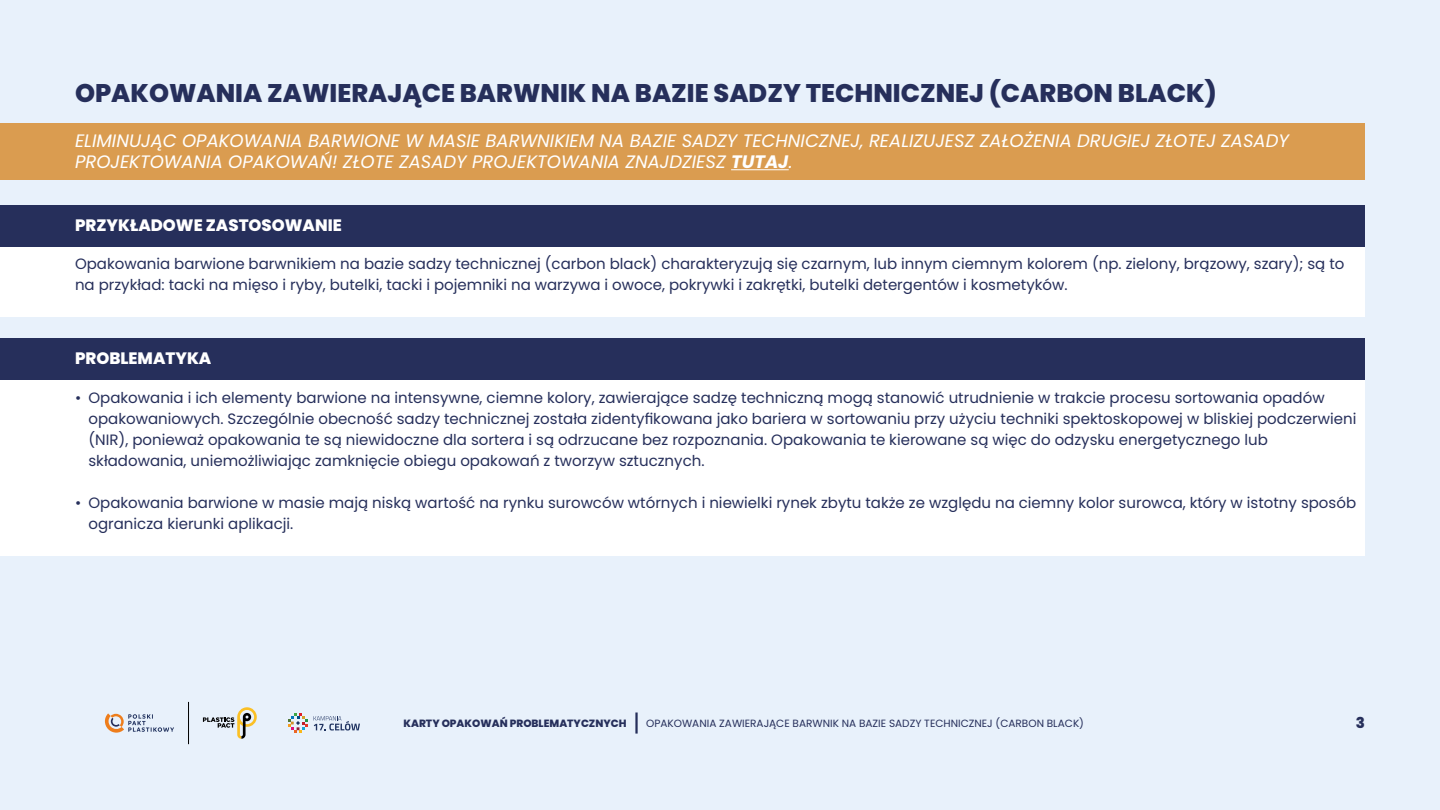
<style>
.page{position:relative;width:1440px;height:810px;background:#e8f1fb}
.page>*{position:absolute;margin:0;border:0;box-sizing:border-box;transform-origin:0 0}
.t1{font:800 25.5px "Poppins";color:#262f5b}
.t2{font:italic 18px/21.6px "Poppins";color:#fff}
.t3{font:800 16.5px "Poppins";color:#fff}
.t4{font:15px/21px "Poppins";color:#262f5b}
.t5{font:800 15px "Poppins";color:#262f5b}
.t6{font:10.5px "Poppins";color:#262f5b}
.t7{font:800 10.5px "Poppins";color:#262f5b}
.s1{font-weight:700}
</style>
<div class="page">
<hr style="left:635px;top:713px;width:3px;height:21px;background:#262f5b">
<svg style="left:105px;top:713px;width:69px;height:20px"></svg>
<svg style="left:203px;top:707px;width:54px;height:32px"></svg>
<hr style="left:188px;top:702px;width:1px;height:42px;background:#000">
<svg style="left:314px;top:716px;width:46px;height:15px"></svg>
<svg style="left:288px;top:713px;width:20px;height:20px"></svg>
<div style="left:0;top:123px;width:1365px;height:56px;background:#da9c50"></div>
<div style="left:0;top:205px;width:1365px;height:111px;background:#fff"></div>
<div style="left:0;top:338px;width:1365px;height:218px;background:#fff"></div>
<div style="left:0;top:205px;width:1365px;height:41px;background:#262f5b"></div>
<div style="left:0;top:338px;width:1365px;height:42px;background:#262f5b"></div>
<hr style="left:731px;top:169px;width:58px;height:1px;background:#fff">
<h1 class="t1" style="left:75px;top:78px;width:39px">OPAK</h1>
<h1 class="t1" style="left:149px;top:78px;width:43px">OWAN</h1>
<h1 class="t1" style="left:235px;top:78px;width:54px">IAZAW</h1>
<h1 class="t1" style="left:330px;top:78px;width:26px">IERA</h1>
<h1 class="t1" style="left:388px;top:78px;width:93px">JĄCE BARWN</h1>
<h1 class="t1" style="left:560px;top:78px;width:93px">IKNA BAZ</h1>
<h1 class="t1" style="left:687px;top:78px;width:137px">IE SADZY TECHN</h1>
<h1 class="t1" style="left:893px;top:78px;width:26px">ICZNE</h1>
<h1 class="t1" style="left:969px;top:78px;width:51px">J (CARB</h1>
<h1 class="t1" style="left:1074px;top:78px;width:63px">ON BLACK</h1>
<h1 class="t1" style="left:1205px;top:78px;width:13px">)</h1>
<p class="t2" style="left:75px;top:130px;width:1215px">ELIMINUJĄC OPAKOWANIA BARWIONE W MASIE BARWNIKIEM NA BAZIE SADZY TECHNICZNEJ, REALIZUJESZ ZAŁOŻENIA DRUGIEJ ZŁOTEJ ZASADY<br>PROJEKTOWANIA OPAKOWAŃ! ZŁOTE ZASADY PROJEKTOWANIA ZNAJDZIESZ <span class="s1">TUTA J</span>.</p>
<p class="t3" style="left:75px;top:216px;width:187px">PRZYKŁADOWE ZASTOSO</p>
<p class="t3" style="left:285px;top:216px;width:58px">WANIE</p>
<p class="t4" style="left:75px;top:253px;width:1271px">Opakowania barwione barwnikiem na bazie sadzy technicznej (carbon black) charakteryzują się czarnym, lub innym ciemnym kolorem (np. zielony, brązowy, szary); są to na przykład: tacki na mięso i ryby, butelki, tacki i pojemniki na warzywa i owoce, pokrywki i zakrętki, butelki detergentów i kosmetyków.</p>
<p class="t3" style="left:75px;top:349px;width:138px">PROBLEMATYKA</p>
<p class="t4" style="left:89px;top:387px;width:1269px;text-indent:-14px">• Opakowania i ich elementy barwione na intensywne, ciemne kolory, zawierające sadzę techniczną mogą stanowić utrudnienie w trakcie procesu sortowania opadów opakowaniowych. Szczególnie obecność sadzy technicznej została zidentyfikowana jako bariera w sortowaniu przy użyciu techniki spektoskopowej w bliskiej podczerwieni (NIR), ponieważ opakowania te są niewidoczne dla sortera i są odrzucane bez rozpoznania. Opakowania te kierowane są więc do odzysku energetycznego lub składowania, uniemożliwiając zamknięcie obiegu opakowań z tworzyw sztucznych.</p>
<p class="t4" style="left:89px;top:492px;width:1269px;text-indent:-14px">• Opakowania barwione w masie mają niską wartość na rynku surowców wtórnych i niewielki rynek zbytu także ze względu na ciemny kolor surowca, który w istotny sposób ogranicza kierunki aplikacji.</p>
<p class="t7" style="left:404px;top:717px;width:225px">KARTY OPAKOWAŃ PROBLEMATYCZNYCH</p>
<p class="t6" style="left:646px;top:717px;width:439px">OPAKOWANIA ZAWIERAJĄCE BARWNIK NA BAZIE SADZY TECHNICZNEJ (CARBON BLACK)</p>
<p class="t5" style="left:1356px;top:714px;width:11px">3</p>
</div>
